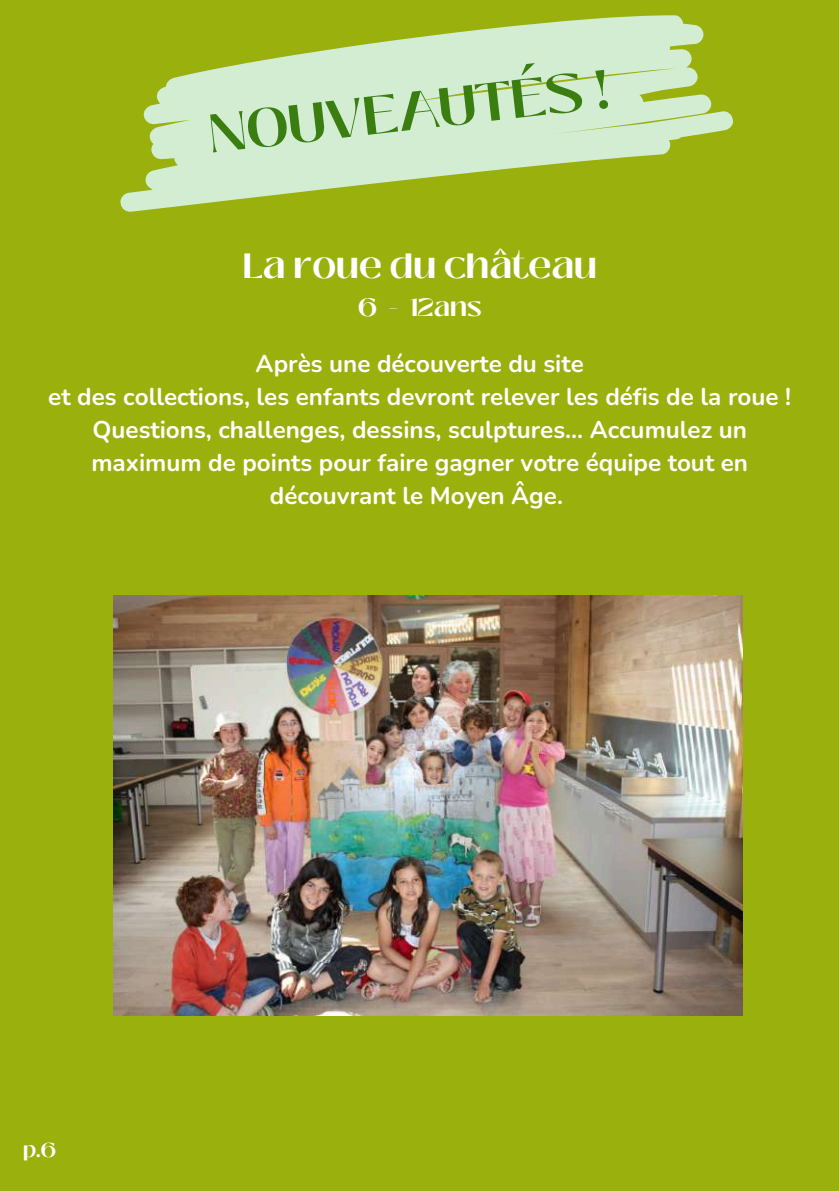
<style>
.page{position:relative;width:839px;height:1191px;background:#fff}
.page>*{position:absolute;margin:0;border:0;box-sizing:border-box;transform-origin:0 0}
.t1{font:700 54px "Black Mango";color:#3a7d11}
.t2{font:700 35px "Black Mango";color:#fff}
.t3{font:700 25px "Black Mango";color:#fff}
.t4{font:700 24.2px/33px "Nunito";color:#fff;text-align:center}
.t5{font:700 20px "Black Mango";color:#fff}
</style>
<div class="page">
<div style="left:0;top:0;width:838px;height:1191px;background:#99b00d"></div>
<svg style="left:120px;top:15px;width:613px;height:197px;fill:#d3edd2"></svg>
<img style="left:113px;top:595px;width:629px;height:420px">
<h1 class="t1" style="left:204px;top:92px;width:403px;rotate:-6deg">NOUVEAUTÉS !</h1>
<h2 class="t2" style="left:243px;top:240px;width:355px">La roue du château</h2>
<p class="t3" style="left:358px;top:288px;width:125px">6 - 12ans</p>
<p class="t4" style="left:48px;top:347px;width:744px">Après une découverte du site<br>et des collections, les enfants devront relever les défis de la roue !<br>Questions, challenges, dessins, sculptures... Accumulez un maximum de points pour faire gagner votre équipe tout en découvrant le Moyen Âge.</p>
<p class="t5" style="left:23px;top:1135px;width:34px">p.6</p>
</div>
